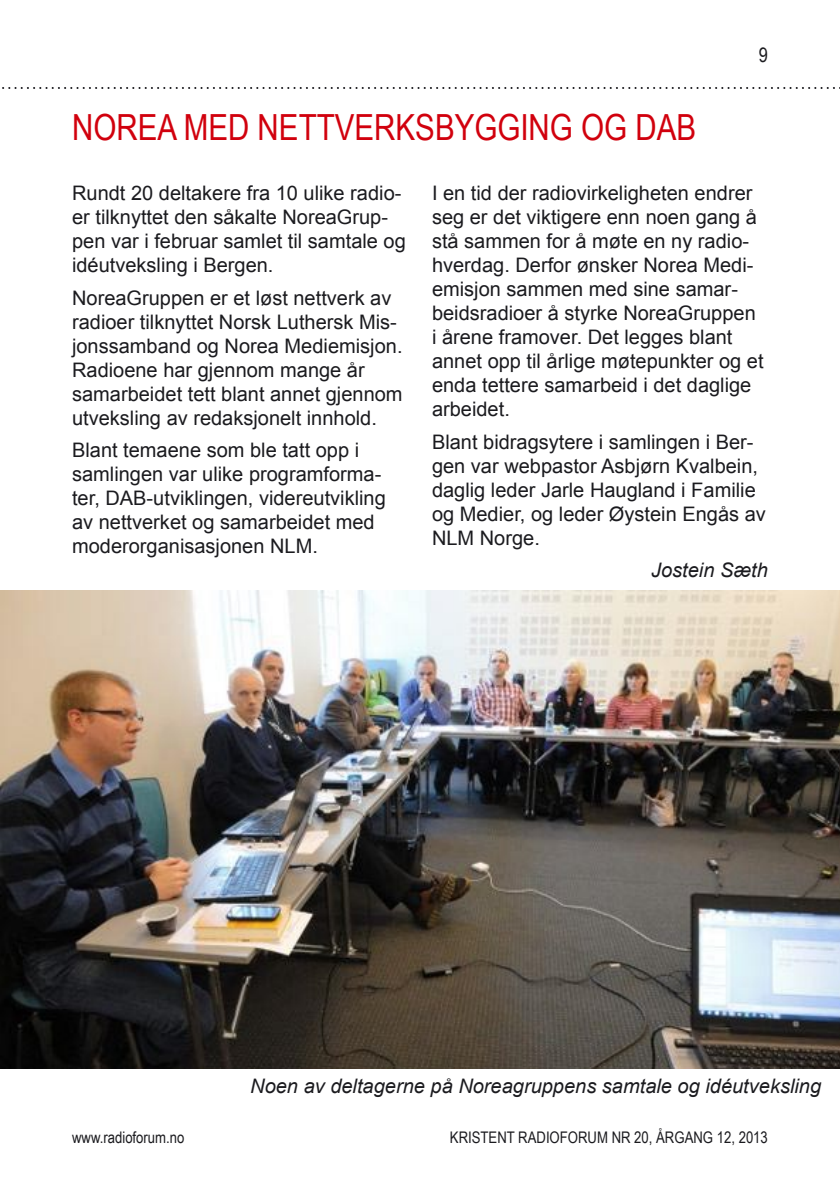
<style>
.page{position:relative;width:840px;height:1191px;background:#fff}
.page>*{position:absolute;margin:0;border:0;box-sizing:border-box;transform-origin:0 0}
.Kolonnetittel{font:36px "Arial Narrow";color:#d1000d}
.Kolonnetittel-2{font:20px/24px "Arial";color:#1b1b1f}
.Kolonnetittel-3{font:italic 20px "Arial";color:#1b1b1f}
.t1{font:20px "Arial Narrow";color:#1b1b1f}
.t2{font:16px "Arial Narrow";color:#1b1b1f}
</style>
<div class="page">
<svg style="left:2px;top:87px;width:838px;height:2px"></svg>
<img style="left:0;top:591px;width:839px;height:477px">
<p class="Kolonnetittel" style="left:72px;top:100px;width:625px">NOREA MED NETTVERKSBYGGING OG DAB</p>
<p class="t1" style="left:758px;top:41px;width:11px">9</p>
<p class="Kolonnetittel-2" style="left:72px;top:181px;width:335px">Rundt 20 deltakere fra 10 ulike radio&shy;er tilknyttet den såkalte NoreaGrup&shy;pen var i februar samlet til samtale og idéutveksling i Bergen.</p>
<p class="Kolonnetittel-2" style="left:72px;top:286px;width:332px">NoreaGruppen er et løst nettverk av radioer tilknyttet Norsk Luthersk Mis&shy;jonssamband og Norea Mediemisjon.<br>Radioene har gjennom mange år samarbeidet tett blant annet gjennom utveksling av redaksjonelt innhold.</p>
<p class="Kolonnetittel-2" style="left:72px;top:438px;width:315px">Blant temaene som ble tatt opp i samlingen var ulike programforma&shy;ter, DAB-utviklingen, videreutvikling av nettverket og samarbeidet med moderorganisasjonen NLM.</p>
<p class="Kolonnetittel-2" style="left:432px;top:181px;width:333px">I en tid der radiovirkeligheten endrer seg er det viktigere enn noen gang å stå sammen for å møte en ny radio&shy;hverdag. Derfor ønsker Norea Medi&shy;emisjon sammen med sine samar&shy;beidsradioer å styrke NoreaGruppen i årene framover. Det legges blant annet opp til årlige møtepunkter og et enda tettere samarbeid i det daglige arbeidet.</p>
<p class="Kolonnetittel-2" style="left:432px;top:429px;width:335px">Blant bidragsytere i samlingen i Ber&shy;gen var webpastor Asbjørn Kvalbein, daglig leder Jarle Haugland i Familie og Medier, og leder Øystein Engås av<br>NLM Norge.</p>
<p class="Kolonnetittel-3" style="left:650px;top:556px;width:118px">Jostein Sæth</p>
<p class="Kolonnetittel-3" style="left:250px;top:1072px;width:572px">Noen av deltagerne på Noreagruppens samtale og idéutveksling</p>
<p class="t2" style="left:72px;top:1125px;width:114px">www.radioforum.no</p>
<p class="t2" style="left:449px;top:1125px;width:319px">KRISTENT RADIOFORUM NR 20, ÅRGANG 12, 2013</p>
</div>
